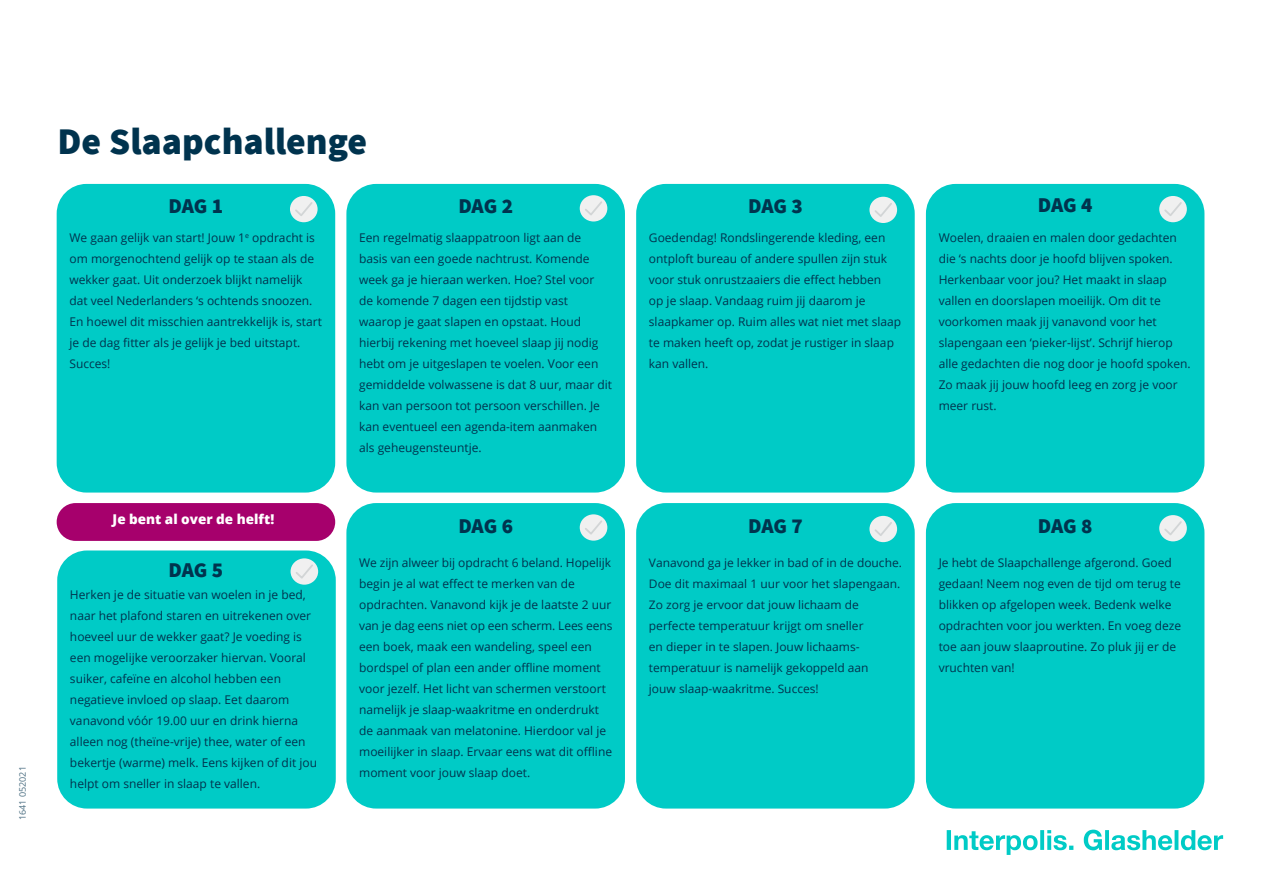
<style>
.page{position:relative;width:1263px;height:893px;background:#fff}
.page>*{position:absolute;margin:0;border:0;box-sizing:border-box;transform-origin:0 0}
.Headline_3_-_Black_2{font:900 37.5px "Source Sans Pro";color:#00334e}
.Headline_5_-_Black_1{font:900 21px "Source Sans Pro";letter-spacing:-.01em;color:#00334e}
.Body_Title{font:800 13.5px "Open Sans";color:#fff}
.Body{font:12px/21px "Open Sans";color:#00334e}
.Body-2{font:11.7px/21px "Open Sans";color:#00334e}
.Body_Small{font:9px "Open Sans";color:#4d7083}
</style>
<div class="page">
<div style="left:926px;top:184px;width:278px;height:309px;background:#00cbc6;border-radius:30px"></div>
<div style="left:1159px;top:196px;width:28px;height:26px;background:#f0f0f0;border-radius:50%"></div>
<svg style="left:1164px;top:202px;width:18px;height:14px"></svg>
<div style="left:636px;top:184px;width:279px;height:309px;background:#00cbc6;border-radius:30px"></div>
<div style="left:869px;top:197px;width:28px;height:26px;background:#f0f0f0;border-radius:50%"></div>
<svg style="left:873px;top:201px;width:21px;height:18px"></svg>
<div style="left:346px;top:184px;width:279px;height:309px;background:#00cbc6;border-radius:30px"></div>
<div style="left:580px;top:195px;width:27px;height:26px;background:#f0f0f0;border-radius:50%"></div>
<svg style="left:585px;top:201px;width:17px;height:14px"></svg>
<div style="left:57px;top:184px;width:278px;height:309px;background:#00cbc6;border-radius:30px"></div>
<div style="left:57px;top:550px;width:279px;height:259px;background:#00cbc6;border-radius:30px"></div>
<svg style="left:290px;top:558px;width:28px;height:27px"></svg>
<svg style="left:294px;top:563px;width:21px;height:17px"></svg>
<div style="left:57px;top:503px;width:278px;height:38px;background:#a6006c;border-radius:19px"></div>
<div style="left:290px;top:196px;width:28px;height:26px;background:#f0f0f0;border-radius:50%"></div>
<svg style="left:293px;top:200px;width:21px;height:18px"></svg>
<div style="left:346px;top:503px;width:279px;height:306px;background:#00cbc6;border-radius:30px"></div>
<div style="left:636px;top:503px;width:279px;height:306px;background:#00cbc6;border-radius:30px"></div>
<div style="left:926px;top:503px;width:278px;height:306px;background:#00cbc6;border-radius:30px"></div>
<div style="left:1159px;top:515px;width:28px;height:26px;background:#f0f0f0;border-radius:50%"></div>
<svg style="left:1163px;top:519px;width:19px;height:16px"></svg>
<div style="left:869px;top:516px;width:28px;height:26px;background:#f0f0f0;border-radius:50%"></div>
<svg style="left:875px;top:520px;width:19px;height:18px"></svg>
<div style="left:580px;top:514px;width:27px;height:27px;background:#f0f0f0;border-radius:50%"></div>
<svg style="left:585px;top:520px;width:17px;height:15px"></svg>
<svg style="left:947px;top:830px;width:276px;height:25px"></svg>
<p class="Body_Small" style="left:16px;top:820px;width:55px;rotate:-90deg">1641 052021</p>
<p class="Headline_3_-_Black_2" style="left:58px;top:117px;width:311px">De Slaapchallenge</p>
<p class="Headline_5_-_Black_1" style="left:169px;top:193px;width:56px">DAG 1</p>
<p class="Body" style="left:69px;top:226px;width:254px">We gaan gelijk van start! Jouw 1<sup>e</sup> opdracht is om morgenochtend gelijk op te staan als de wekker gaat. Uit onderzoek blijkt namelijk dat veel Nederlanders ‘s ochtends snoozen.<br>En hoewel dit misschien aantrekkelijk is, start je de dag fitter als je gelijk je bed uitstapt.<br>Succes!</p>
<p class="Headline_5_-_Black_1" style="left:458px;top:193px;width:56px">DAG 2</p>
<p class="Headline_5_-_Black_1" style="left:748px;top:193px;width:56px">DAG 3</p>
<p class="Headline_5_-_Black_1" style="left:1038px;top:192px;width:56px">DAG 4</p>
<p class="Body" style="left:939px;top:226px;width:254px">Woelen, draaien en malen door gedachten die ‘s nachts door je hoofd blijven spoken.<br>Herkenbaar voor jou? Het maakt in slaap vallen en doorslapen moeilijk. Om dit te voorkomen maak jij vanavond voor het slapengaan een ‘pieker-lijst’. Schrijf hierop alle gedachten die nog door je hoofd spoken.<br>Zo maak jij jouw hoofd leeg en zorg je voor meer rust.</p>
<p class="Body" style="left:359px;top:226px;width:254px">Een regelmatig slaappatroon ligt aan de basis van een goede nachtrust. Komende week ga je hieraan werken. Hoe? Stel voor<br>de komende 7 dagen een tijdstip vast waarop je gaat slapen en opstaat. Houd hierbij rekening met hoeveel slaap jij nodig hebt om je uitgeslapen te voelen. Voor een gemiddelde volwassene is dat 8 uur, maar dit kan van persoon tot persoon verschillen. Je kan eventueel een agenda-item aanmaken als geheugensteuntje.</p>
<p class="Body" style="left:649px;top:226px;width:254px">Goedendag! Rondslingerende kleding, een ontploft bureau of andere spullen zijn stuk voor stuk onrustzaaiers die effect hebben<br>op je slaap. Vandaag ruim jij daarom je slaapkamer op. Ruim alles wat niet met slaap te maken heeft op, zodat je rustiger in slaap kan vallen.</p>
<p class="Body_Title" style="left:113px;top:509px;width:163px">Je bent al over de helft!</p>
<p class="Headline_5_-_Black_1" style="left:458px;top:512px;width:56px">DAG 6</p>
<p class="Body" style="left:359px;top:552px;width:253px">We zijn alweer bij opdracht 6 beland. Hopelijk</p>
<p class="Body" style="left:359px;top:573px;width:255px">begin je al wat effect te merken van de opdrachten. Vanavond kijk je de laatste 2 uur van je dag eens niet op een scherm. Lees eens een boek, maak een wandeling, speel een bordspel of plan een ander offline moment voor jezelf. Het licht van schermen verstoort namelijk je slaap-waakritme en onderdrukt de aanmaak van melatonine. Hierdoor val je moeilijker in slaap. Ervaar eens wat dit offline moment voor jouw slaap doet.</p>
<p class="Headline_5_-_Black_1" style="left:169px;top:557px;width:56px">DAG 5</p>
<p class="Body" style="left:70px;top:583px;width:243px">Herken je de situatie van woelen in je bed, naar het plafond staren en uitrekenen over hoeveel uur de wekker gaat? Je voeding is een mogelijke veroorzaker hiervan. Vooral suiker, cafeïne en alcohol hebben een negatieve invloed op slaap. Eet daarom</p>
<p class="Body" style="left:70px;top:709px;width:249px">vanavond vóór 19.00 uur en drink hierna alleen nog (theïne-vrije) thee, water of een bekertje (warme) melk. Eens kijken of dit jou helpt om sneller in slaap te vallen.</p>
<p class="Headline_5_-_Black_1" style="left:748px;top:512px;width:56px">DAG 7</p>
<p class="Body-2" style="left:649px;top:552px;width:255px">Vanavond ga je lekker in bad of in de douche.<br>Doe dit maximaal 1 uur voor het slapengaan.<br>Zo zorg je ervoor dat jouw lichaam de perfecte temperatuur krijgt om sneller<br>en dieper in te slapen. Jouw lichaams&shy;temperatuur is namelijk gekoppeld aan<br>jouw slaap-waakritme. Succes!</p>
<p class="Headline_5_-_Black_1" style="left:1038px;top:512px;width:56px">DAG 8</p>
<p class="Body" style="left:939px;top:552px;width:244px">Je hebt de Slaapchallenge afgerond. Goed gedaan! Neem nog even de tijd om terug te blikken op afgelopen week. Bedenk welke opdrachten voor jou werkten. En voeg deze toe aan jouw slaaproutine. Zo pluk jij er de vruchten van!</p>
</div>
